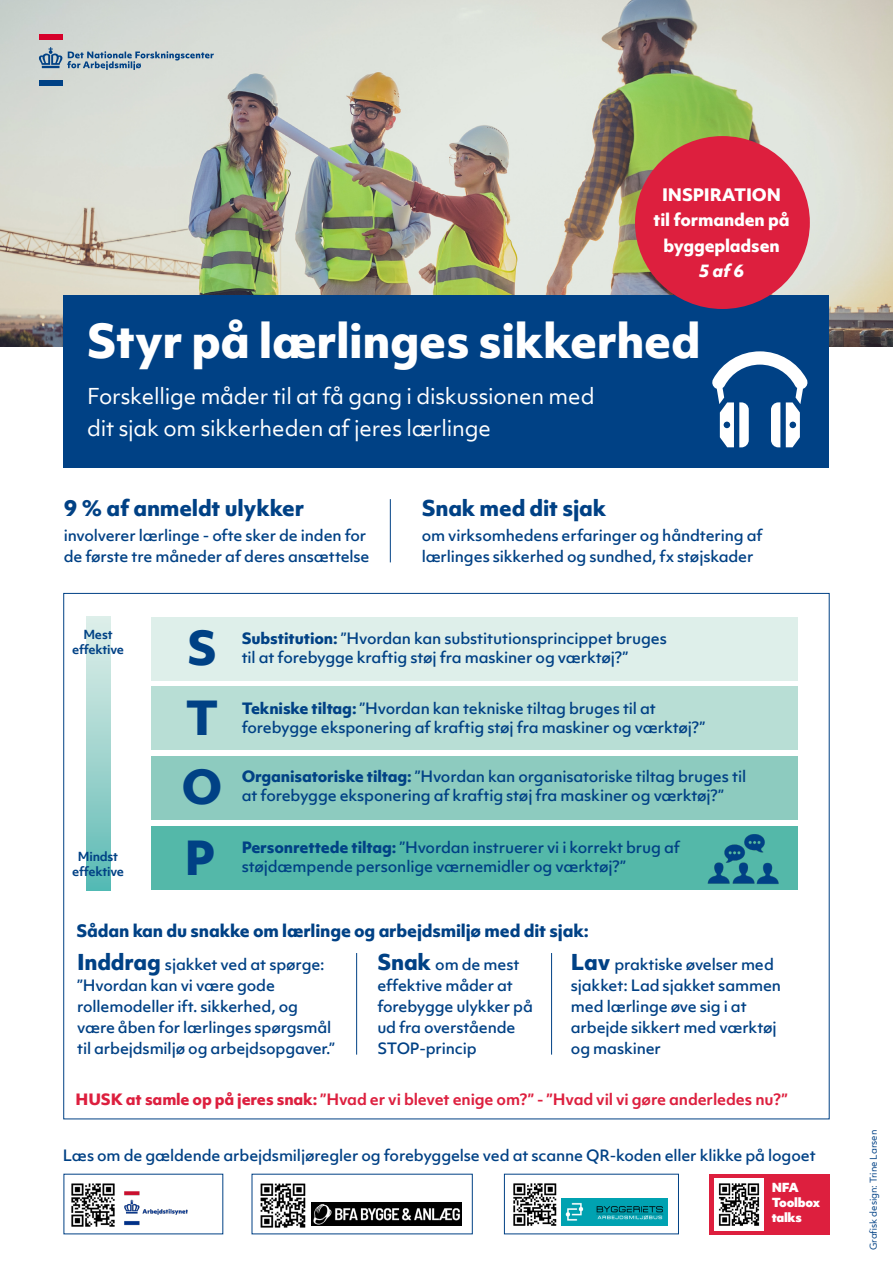
<style>
.page{position:relative;width:893px;height:1263px;background:#fff}
.page>*{position:absolute;margin:0;border:0;box-sizing:border-box;transform-origin:0 0}
.t1{font:800 45px "Objektiv Mk 1";letter-spacing:-.01em;color:#fff}
.t2{font:800 45px/69.8px "Objektiv Mk 1";color:#004185}
.t3{font:21px/31.5px "Objektiv Mk 1";letter-spacing:-.01em;color:#fff}
.t4{font:800 21px "Objektiv Mk 1";letter-spacing:-.01em;color:#004185}
.t5{font:800 16.5px "Objektiv Mk 1";letter-spacing:-.01em;color:#004185}
.t6{font:800 16.5px/25.5px "Objektiv Mk 1";letter-spacing:-.01em;color:#fff;text-align:center}
.t7{font:italic 800 16.5px "Objektiv Mk 1";color:#fff}
.t8{font:500 15px/21px "Objektiv Mk 1";letter-spacing:-.01em;color:#004185}
.t9{font:700 15px "Objektiv Mk 1";letter-spacing:-.01em;color:#dd1f3e}
.t10{font:700 12px/15px "Objektiv Mk 1";letter-spacing:-.02em;color:#004185;text-align:center}
.t11{font:900 12px/15px "Objektiv Mk 1";letter-spacing:-.02em;color:#fff}
.t12{font:9px "Objektiv Mk 1";letter-spacing:-.01em;color:#004185}
.s1{font-weight:800}
.s2{font-weight:800;font-size:21px}
</style>
<div class="page">
<img style="left:0;top:0;width:893px;height:347px">
<hr style="left:390px;top:499px;width:1px;height:63px;background:#004185">
<div style="left:64px;top:295px;width:765px;height:173px;background:#004185"></div>
<div style="left:635px;top:136px;width:175px;height:173px;background:#dd1f3e;border-radius:50%"></div>
<img style="left:109px;top:1191px;width:94px;height:44px">
<div style="left:709px;top:1174px;width:120px;height:60px;background:#dd1f3e"></div>
<img style="left:71px;top:1183px;width:49px;height:48px">
<img style="left:260px;top:1183px;width:46px;height:45px">
<img style="left:513px;top:1183px;width:44px;height:43px">
<img style="left:311px;top:1202px;width:150px;height:23px">
<img style="left:561px;top:1199px;width:107px;height:26px">
<img style="left:714px;top:1178px;width:49px;height:52px">
<div style="left:86px;top:617px;width:24px;height:273px;background:linear-gradient(to bottom,#e3efea,#5bbab4)"></div>
<div style="left:151px;top:617px;width:647px;height:63px;background:#deefea"></div>
<div style="left:151px;top:686px;width:647px;height:64px;background:#b8ded5"></div>
<div style="left:151px;top:756px;width:647px;height:64px;background:#8dcbbf"></div>
<div style="left:151px;top:826px;width:647px;height:64px;background:#54b8a9"></div>
<hr style="left:356px;top:953px;width:1px;height:101px;background:#004185">
<hr style="left:551px;top:953px;width:1px;height:101px;background:#004185">
<svg style="left:712px;top:351px;width:96px;height:96px"></svg>
<img style="left:707px;top:834px;width:72px;height:50px">
<div style="left:39px;top:34px;width:23px;height:6px;background:#d6002a"></div>
<svg style="left:39px;top:47px;width:175px;height:23px;background:#a6b8c3"></svg>
<div style="left:39px;top:80px;width:23px;height:6px;background:#004185"></div>
<p class="t6" style="left:653px;top:181px;width:138px">INSPIRATION til formanden på byggepladsen</p>
<p class="t7" style="left:699px;top:259px;width:47px">5 af 6</p>
<h1 class="t1" style="left:87px;top:309px;width:615px">Styr på lærlinges sikkerhed</h1>
<h2 class="t3" style="left:87px;top:381px;width:509px">Forskellige måder til at få gang i diskussionen med dit sjak om sikkerheden af jeres lærlinge</h2>
<h2 class="t4" style="left:64px;top:493px;width:242px">9 % af anmeldt ulykker</h2>
<p class="t8" style="left:64px;top:525px;width:307px">involverer lærlinge - ofte sker de inden for de første tre måneder af deres ansættelse</p>
<h2 class="t4" style="left:422px;top:493px;width:186px">Snak med dit sjak</h2>
<p class="t8" style="left:422px;top:525px;width:342px">om virksomhedens erfaringer og håndtering af lærlinges sikkerhed og sundhed, fx støjskader</p>
<p class="t10" style="left:72px;top:626px;width:54px">Mest effektive</p>
<p class="t10" style="left:72px;top:848px;width:54px">Mindst effektive</p>
<h1 class="t2" style="left:181px;top:612px;width:43px">S<br>T<br>O<br>P</h1>
<p class="t8" style="left:242px;top:628px;width:427px;line-height:19.5px"><span class="s1">Substitution:</span> ”Hvordan kan substitutionsprincippet bruges til at forebygge kraftig støj fra maskiner og værktøj?”</p>
<p class="t8" style="left:242px;top:698px;width:465px;line-height:19.5px"><span class="s1">Tekniske tiltag:</span> ”Hvordan kan tekniske tiltag bruges til at forebygge eksponering af kraftig støj fra maskiner og værktøj?”</p>
<p class="t8" style="left:242px;top:766px;width:506px;line-height:19.5px"><span class="s1">Organisatoriske tiltag:</span> ”Hvordan kan organisatoriske tiltag bruges til at forebygge eksponering af kraftig støj fra maskiner og værktøj?”</p>
<p class="t8" style="left:242px;top:837px;width:440px;line-height:19.5px"><span class="s1">Personrettede tiltag:</span> ”Hvordan instruerer vi i korrekt brug af støjdæmpende personlige værnemidler og værktøj?”</p>
<p class="t5" style="left:77px;top:919px;width:514px">Sådan kan du snakke om lærlinge og arbejdsmiljø med dit sjak:</p>
<p class="t8" style="left:77px;top:954px;width:260px"><span class="s2">Inddrag</span> sjakket ved at spørge: ”Hvordan kan vi være gode rollemodeller ift. sikkerhed, og være åben for lærlinges spørgsmål til arbejdsmiljø og arbejdsopgaver.”</p>
<p class="t8" style="left:571px;top:954px;width:212px"><span class="s2">Lav</span> praktiske øvelser med sjakket: Lad sjakket sammen med lærlinge øve sig i at arbejde sikkert med værktøj og maskiner</p>
<p class="t8" style="left:377px;top:954px;width:157px"><span class="s2">Snak</span> om de mest effektive måder at forebygge ulykker på ud fra overstående<br>STOP-princip</p>
<p class="t9" style="left:76px;top:1089px;width:714px"><span class="s1">HUSK at samle op på jeres snak:</span> ”Hvad er vi blevet enige om?” - ”Hvad vil vi gøre anderledes nu?”</p>
<p class="t8" style="left:63px;top:1145px;width:754px">Læs om de gældende arbejdsmiljøregler og forebyggelse ved at scanne QR‐koden eller klikke på logoet</p>
<p class="t11" style="left:772px;top:1180px;width:50px">NFA<br>Toolbox talks</p>
<p class="t12" style="left:867px;top:1250px;width:122px;rotate:-90deg">Grafisk design: Trine Larsen</p>
</div>
